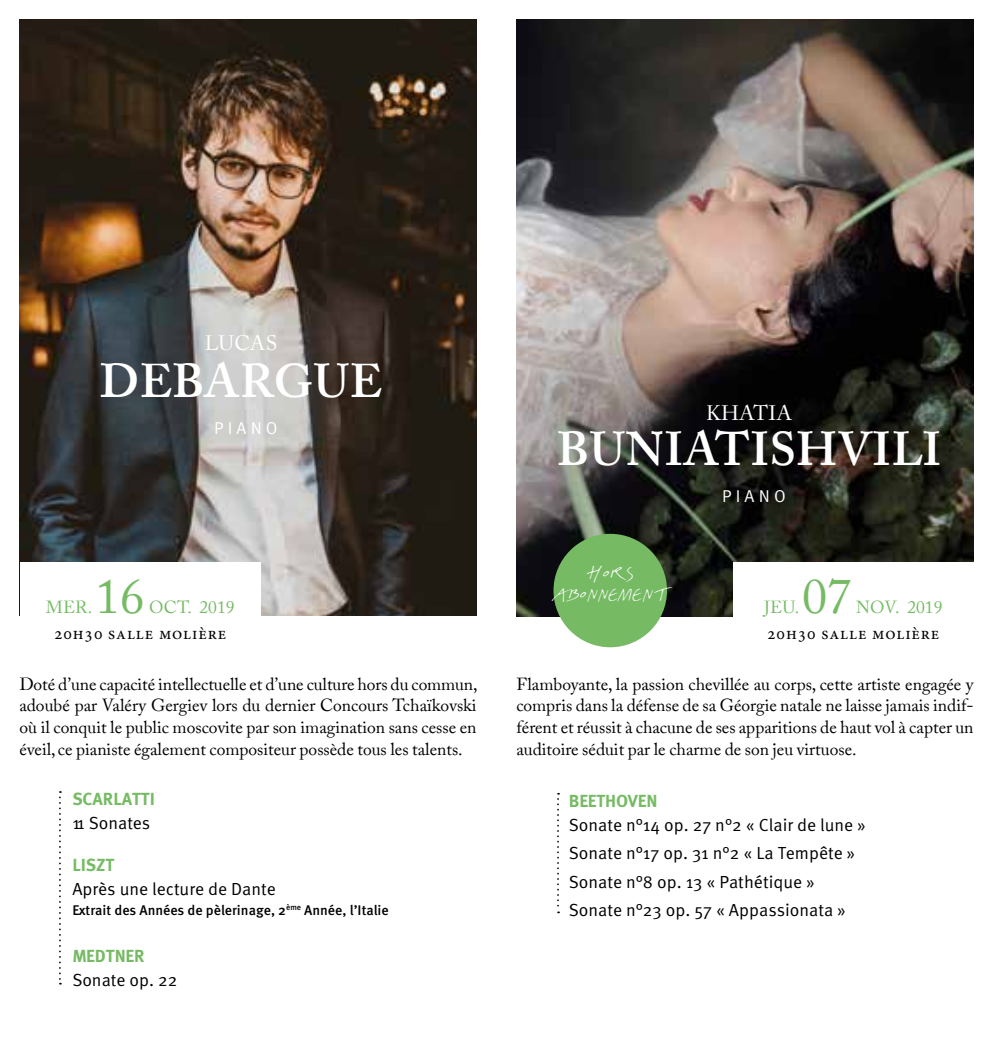
<style>
.page{position:relative;width:993px;height:1042px;background:#fff}
.page>*{position:absolute;margin:0;border:0;box-sizing:border-box;transform-origin:0 0}
.t1{font:49px "Adobe Caslon Pro";color:#76bb64}
.t2{font:600 47.25px "Adobe Caslon Pro";letter-spacing:.015em;color:#fff}
.t3{font:21px "Adobe Caslon Pro";letter-spacing:.01em;color:#fff}
.t4{font:17.68px/21.2px "Belle";color:#fff;text-align:center}
.t5{font:17.5px/21.9px "Adobe Caslon Pro";color:#000;text-align:justify}
.t6{font:17.5px/28.2px "FF Meta Pro";color:#000}
.t7{font:17.5px "Minion Pro";letter-spacing:.05em;color:#000}
.t8{font:700 17.5px "FF Meta Pro";color:#76bb64}
.t9{font:17.5px "Adobe Caslon Pro";color:#76bb64}
.t10{font:17.15px "FF Meta Pro";letter-spacing:.245em;color:#fff}
.t11{font:500 14px "FF Meta Pro";color:#000}
</style>
<div class="page">
<img style="left:20px;top:20px;width:456px;height:595px">
<div style="left:20px;top:562px;width:240px;height:92px;background:#fff"></div>
<img style="left:516px;top:20px;width:456px;height:596px">
<div style="left:732px;top:562px;width:241px;height:92px;background:#fff"></div>
<div style="left:553px;top:534px;width:113px;height:113px;background:#76bb64;border-radius:50%"></div>
<svg style="left:59px;top:791px;width:2px;height:193px"></svg>
<svg style="left:557px;top:793px;width:2px;height:120px"></svg>
<p class="t3" style="left:205px;top:331px;width:74px">LUCAS</p>
<h2 class="t2" style="left:100px;top:353px;width:284px">DEBARGUE</h2>
<p class="t10" style="left:214px;top:415px;width:65px">PIANO</p>
<h1 class="t1" style="left:95px;top:567px;width:51px">16</h1>
<p class="t9" style="left:149px;top:597px;width:87px">OCT. 2019</p>
<p class="t7" style="left:54px;top:622px;width:173px">20h30 salle molière</p>
<p class="t9" style="left:46px;top:597px;width:48px">MER.</p>
<p class="t5" style="left:19px;top:672px;width:459px">Doté d’une capacité intellectuelle et d’une culture hors du commun, adoubé par Valéry Gergiev lors du dernier Concours Tchaïkovski où il conquit le public moscovite par son imagination sans cesse en éveil, ce pianiste également compositeur possède tous les talents.</p>
<p class="t8" style="left:72px;top:785px;width:84px">SCARLATTI</p>
<p class="t6" style="left:72px;top:808px;width:79px">11 Sonates</p>
<p class="t8" style="left:72px;top:851px;width:43px">LISZT</p>
<p class="t6" style="left:72px;top:874px;width:205px">Après une lecture de Dante</p>
<p class="t11" style="left:72px;top:899px;width:318px">Extrait des Années de pèlerinage, 2<sup>ème</sup> Année, l’Italie</p>
<p class="t8" style="left:72px;top:942px;width:74px">MEDTNER</p>
<p class="t6" style="left:72px;top:965px;width:106px">Sonate op. 22</p>
<p class="t3" style="left:705px;top:400px;width:88px">KHATIA</p>
<h2 class="t2" style="left:557px;top:421px;width:385px">BUNIATISHVILI</h2>
<p class="t4" style="left:552px;top:563px;width:118px">Hors abonnement</p>
<p class="t10" style="left:722px;top:483px;width:65px">PIANO</p>
<h1 class="t1" style="left:802px;top:567px;width:50px">07</h1>
<p class="t9" style="left:855px;top:597px;width:88px">NOV. 2019</p>
<p class="t7" style="left:767px;top:622px;width:173px">20h30 salle molière</p>
<p class="t9" style="left:764px;top:597px;width:36px">JEU.</p>
<p class="t5" style="left:516px;top:672px;width:458px">Flamboyante, la passion chevillée au corps, cette artiste engagée y compris dans la défense de sa Géorgie natale ne laisse jamais indif&shy;férent et réussit à chacune de ses apparitions de haut vol à capter un auditoire séduit par le charme de son jeu virtuose.</p>
<p class="t8" style="left:568px;top:787px;width:90px">BEETHOVEN</p>
<p class="t6" style="left:568px;top:810px;width:298px">Sonate n°14 op. 27 n°2 « Clair de lune » Sonate n°17 op. 31 n°2 « La Tempête » Sonate n°8 op. 13 « Pathétique » Sonate n°23 op. 57 « Appassionata »</p>
</div>
